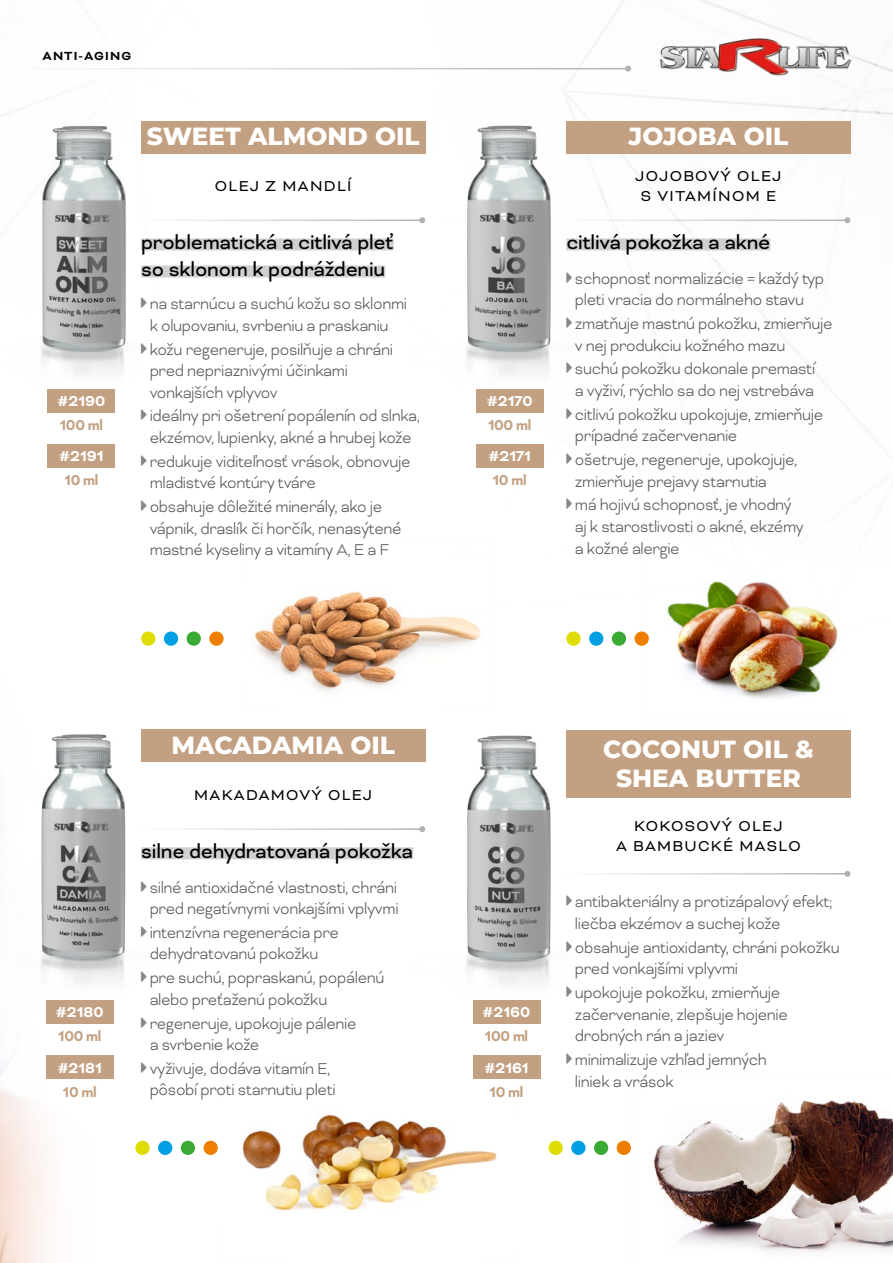
<style>
.page{position:relative;width:893px;height:1263px;background:#fff}
.page>*{position:absolute;margin:0;border:0;box-sizing:border-box;transform-origin:0 0}
.t1{font:800 24.75px/29.7px "Montserrat";color:#fff;text-align:center}
.t2{font:22.5px/27px "Bicyclette";letter-spacing:-.01em;color:#000}
.t3{font:300 18px/21.6px "Bicyclette";letter-spacing:-.02em;color:#575756;scale:.95 1}
.t4{font:16.5px/19.8px "Bicyclette";letter-spacing:.08em;color:#000;text-align:center}
.t5{font:700 16.5px "Bicyclette";color:#fff}
.t6{font:700 16.5px "Bicyclette";letter-spacing:-.02em;color:#c3a081;scale:.95 1}
.t7{font:700 13.5px "Bicyclette";letter-spacing:.08em;color:#000}
</style>
<div class="page">
<img style="left:0;top:0;width:893px;height:1263px">
<img style="left:641px;top:533px;width:209px;height:189px">
<hr style="left:135px;top:220px;width:287px;height:1px;background:#b3b2b2">
<div style="left:141px;top:121px;width:284px;height:32px;background:#c3a081"></div>
<img style="left:0;top:88px;width:233px;height:297px">
<img style="left:219px;top:1051px;width:300px;height:212px">
<hr style="left:561px;top:220px;width:286px;height:1px;background:#b3b2b2">
<svg style="left:844px;top:217px;width:6px;height:6px"></svg>
<div style="left:566px;top:121px;width:284px;height:32px;background:#c3a081"></div>
<img style="left:360px;top:88px;width:298px;height:297px">
<hr style="left:135px;top:828px;width:287px;height:2px;background:#b3b2b2">
<div style="left:141px;top:730px;width:284px;height:32px;background:#c3a081"></div>
<img style="left:0;top:697px;width:233px;height:297px">
<div style="left:549px;top:1141px;width:14px;height:14px;background:#dedc00;border-radius:50%"></div>
<div style="left:571px;top:1141px;width:14px;height:14px;background:#009fe3;border-radius:50%"></div>
<div style="left:594px;top:1141px;width:14px;height:14px;background:#3aaa35;border-radius:50%"></div>
<div style="left:617px;top:1141px;width:14px;height:14px;background:#ef7d00;border-radius:50%"></div>
<hr style="left:561px;top:873px;width:286px;height:1px;background:#b3b2b2">
<svg style="left:844px;top:871px;width:6px;height:6px"></svg>
<div style="left:566px;top:731px;width:284px;height:67px;background:#c3a081"></div>
<img style="left:360px;top:698px;width:298px;height:297px">
<img style="left:631px;top:1074px;width:262px;height:189px">
<div style="left:566px;top:631px;width:15px;height:15px;background:#dedc00;border-radius:50%"></div>
<div style="left:589px;top:631px;width:14px;height:15px;background:#009fe3;border-radius:50%"></div>
<div style="left:612px;top:631px;width:14px;height:15px;background:#3aaa35;border-radius:50%"></div>
<div style="left:634px;top:631px;width:15px;height:15px;background:#ef7d00;border-radius:50%"></div>
<div style="left:135px;top:1141px;width:15px;height:14px;background:#dedc00;border-radius:50%"></div>
<div style="left:158px;top:1141px;width:14px;height:14px;background:#009fe3;border-radius:50%"></div>
<div style="left:181px;top:1141px;width:14px;height:14px;background:#3aaa35;border-radius:50%"></div>
<div style="left:203px;top:1141px;width:15px;height:14px;background:#ef7d00;border-radius:50%"></div>
<div style="left:141px;top:631px;width:14px;height:15px;background:#dedc00;border-radius:50%"></div>
<div style="left:164px;top:631px;width:14px;height:15px;background:#009fe3;border-radius:50%"></div>
<div style="left:187px;top:631px;width:14px;height:15px;background:#3aaa35;border-radius:50%"></div>
<div style="left:209px;top:631px;width:15px;height:15px;background:#ef7d00;border-radius:50%"></div>
<img style="left:244px;top:543px;width:250px;height:167px">
<div style="left:48px;top:389px;width:67px;height:23px;background:#c3a081"></div>
<div style="left:476px;top:389px;width:67px;height:23px;background:#c3a081"></div>
<div style="left:46px;top:1000px;width:67px;height:24px;background:#c3a081"></div>
<div style="left:473px;top:1000px;width:67px;height:24px;background:#c3a081"></div>
<div style="left:48px;top:444px;width:67px;height:24px;background:#c3a081"></div>
<div style="left:476px;top:444px;width:67px;height:24px;background:#c3a081"></div>
<div style="left:46px;top:1055px;width:67px;height:24px;background:#c3a081"></div>
<div style="left:473px;top:1055px;width:67px;height:24px;background:#c3a081"></div>
<hr style="left:0;top:68px;width:628px;height:1px;background:#b3b2b2">
<svg style="left:625px;top:66px;width:6px;height:6px"></svg>
<img style="left:660px;top:38px;width:191px;height:38px">
<div style="left:141px;top:238px;width:253px;height:12px;background:#d0d0d0"></div>
<div style="left:141px;top:265px;width:244px;height:12px;background:#d0d0d0"></div>
<div style="left:566px;top:238px;width:204px;height:12px;background:#d0d0d0"></div>
<div style="left:141px;top:847px;width:272px;height:12px;background:#d0d0d0"></div>
<svg style="left:141px;top:298px;width:6px;height:10px"></svg>
<svg style="left:141px;top:343px;width:6px;height:10px"></svg>
<svg style="left:141px;top:410px;width:6px;height:10px"></svg>
<svg style="left:141px;top:455px;width:6px;height:10px"></svg>
<svg style="left:141px;top:500px;width:6px;height:11px"></svg>
<svg style="left:566px;top:272px;width:6px;height:10px"></svg>
<svg style="left:566px;top:317px;width:6px;height:11px"></svg>
<svg style="left:566px;top:363px;width:6px;height:10px"></svg>
<svg style="left:566px;top:408px;width:6px;height:10px"></svg>
<svg style="left:566px;top:453px;width:6px;height:11px"></svg>
<svg style="left:566px;top:499px;width:6px;height:10px"></svg>
<svg style="left:141px;top:881px;width:6px;height:10px"></svg>
<svg style="left:141px;top:926px;width:6px;height:10px"></svg>
<svg style="left:141px;top:971px;width:6px;height:11px"></svg>
<svg style="left:141px;top:1017px;width:6px;height:10px"></svg>
<svg style="left:141px;top:1062px;width:6px;height:10px"></svg>
<svg style="left:566px;top:896px;width:6px;height:10px"></svg>
<svg style="left:566px;top:941px;width:6px;height:10px"></svg>
<svg style="left:566px;top:986px;width:6px;height:11px"></svg>
<svg style="left:566px;top:1053px;width:6px;height:11px"></svg>
<p class="t7" style="left:43px;top:48px;width:90px">ANTI-AGING</p>
<h1 class="t1" style="left:147px;top:120px;width:274px">SWEET ALMOND OIL</h1>
<h1 class="t1" style="left:629px;top:120px;width:161px">JOJOBA OIL</h1>
<p class="t4" style="left:215px;top:176px;width:138px">OLEJ Z MANDLÍ</p>
<p class="t4" style="left:636px;top:166px;width:147px">JOJOBOVÝ OLEJ<br>S VITAMÍNOM E</p>
<p class="t2" style="left:141px;top:229px;width:254px">problematická a citlivá pleť so sklonom k podráždeniu</p>
<p class="t3" style="left:150px;top:293px;width:272px">na starnúcu a suchú kožu so sklonmi k olupovaniu, svrbeniu a praskaniu</p>
<p class="t3" style="left:150px;top:338px;width:258px">kožu regeneruje, posilňuje a chráni pred nepriaznivými účinkami vonkajších vplyvov</p>
<p class="t3" style="left:150px;top:405px;width:286px">ideálny pri ošetrení popálenín od slnka, ekzémov, lupienky, akné a hrubej kože</p>
<p class="t3" style="left:150px;top:450px;width:276px">redukuje viditeľnosť vrások, obnovuje mladistvé kontúry tváre</p>
<p class="t3" style="left:150px;top:496px;width:267px">obsahuje dôležité minerály, ako je vápnik, draslík či horčík, nenasýtené mastné kyseliny a vitamíny A, E a F</p>
<p class="t5" style="left:58px;top:391px;width:49px">#2190</p>
<p class="t5" style="left:487px;top:391px;width:47px">#2170</p>
<p class="t6" style="left:488px;top:415px;width:47px">100 ml</p>
<p class="t5" style="left:489px;top:447px;width:44px">#2171</p>
<p class="t6" style="left:493px;top:471px;width:37px">10 ml</p>
<p class="t6" style="left:60px;top:415px;width:47px">100 ml</p>
<p class="t5" style="left:59px;top:447px;width:46px">#2191</p>
<p class="t6" style="left:65px;top:471px;width:37px">10 ml</p>
<p class="t2" style="left:566px;top:229px;width:205px">citlivá pokožka a akné</p>
<p class="t3" style="left:575px;top:267px;width:264px">schopnosť normalizácie = každý typ pleti vracia do normálneho stavu</p>
<p class="t3" style="left:575px;top:313px;width:273px">zmatňuje mastnú pokožku, zmierňuje v nej produkciu kožného mazu</p>
<p class="t3" style="left:575px;top:358px;width:255px">suchú pokožku dokonale premastí a vyživí, rýchlo sa do nej vstrebáva</p>
<p class="t3" style="left:575px;top:403px;width:263px">citlivú pokožku upokojuje, zmierňuje prípadné začervenanie</p>
<p class="t3" style="left:575px;top:449px;width:236px">ošetruje, regeneruje, upokojuje, zmierňuje prejavy starnutia</p>
<p class="t3" style="left:575px;top:494px;width:242px">má hojivú schopnosť, je vhodný aj k starostlivosti o akné, ekzémy a kožné alergie</p>
<h1 class="t1" style="left:171px;top:729px;width:225px">MACADAMIA OIL</h1>
<h1 class="t1" style="left:603px;top:733px;width:212px">COCONUT OIL &amp;<br>SHEA BUTTER</h1>
<p class="t4" style="left:194px;top:785px;width:179px">MAKADAMOVÝ OLEJ</p>
<p class="t2" style="left:141px;top:837px;width:273px">silne dehydratovaná pokožka</p>
<p class="t3" style="left:150px;top:876px;width:263px">silné antioxidačné vlastnosti, chráni pred negatívnymi vonkajšími vplyvmi</p>
<p class="t3" style="left:150px;top:921px;width:201px">intenzívna regenerácia pre dehydratovanú pokožku</p>
<p class="t3" style="left:150px;top:967px;width:249px">pre suchú, popraskanú, popálenú alebo preťaženú pokožku</p>
<p class="t3" style="left:150px;top:1012px;width:219px">regeneruje, upokojuje pálenie a svrbenie kože</p>
<p class="t3" style="left:150px;top:1057px;width:197px">vyživuje, dodáva vitamín E, pôsobí proti starnutiu pleti</p>
<p class="t5" style="left:56px;top:1002px;width:49px">#2180</p>
<p class="t5" style="left:483px;top:1002px;width:49px">#2160</p>
<p class="t6" style="left:58px;top:1026px;width:47px">100 ml</p>
<p class="t5" style="left:58px;top:1058px;width:46px">#2181</p>
<p class="t6" style="left:63px;top:1082px;width:37px">10 ml</p>
<p class="t6" style="left:485px;top:1026px;width:47px">100 ml</p>
<p class="t5" style="left:485px;top:1058px;width:45px">#2161</p>
<p class="t6" style="left:490px;top:1082px;width:37px">10 ml</p>
<p class="t4" style="left:616px;top:816px;width:186px">KOKOSOVÝ OLEJ<br>A BAMBUCKÉ MASLO</p>
<p class="t3" style="left:575px;top:891px;width:272px">antibakteriálny a protizápalový efekt; liečba ekzémov a suchej kože</p>
<p class="t3" style="left:575px;top:936px;width:280px">obsahuje antioxidanty, chráni pokožku pred vonkajšími vplyvmi</p>
<p class="t3" style="left:575px;top:982px;width:226px">upokojuje pokožku, zmierňuje začervenanie, zlepšuje hojenie drobných rán a jaziev</p>
<p class="t3" style="left:575px;top:1048px;width:203px">minimalizuje vzhľad jemných liniek a vrások</p>
</div>
